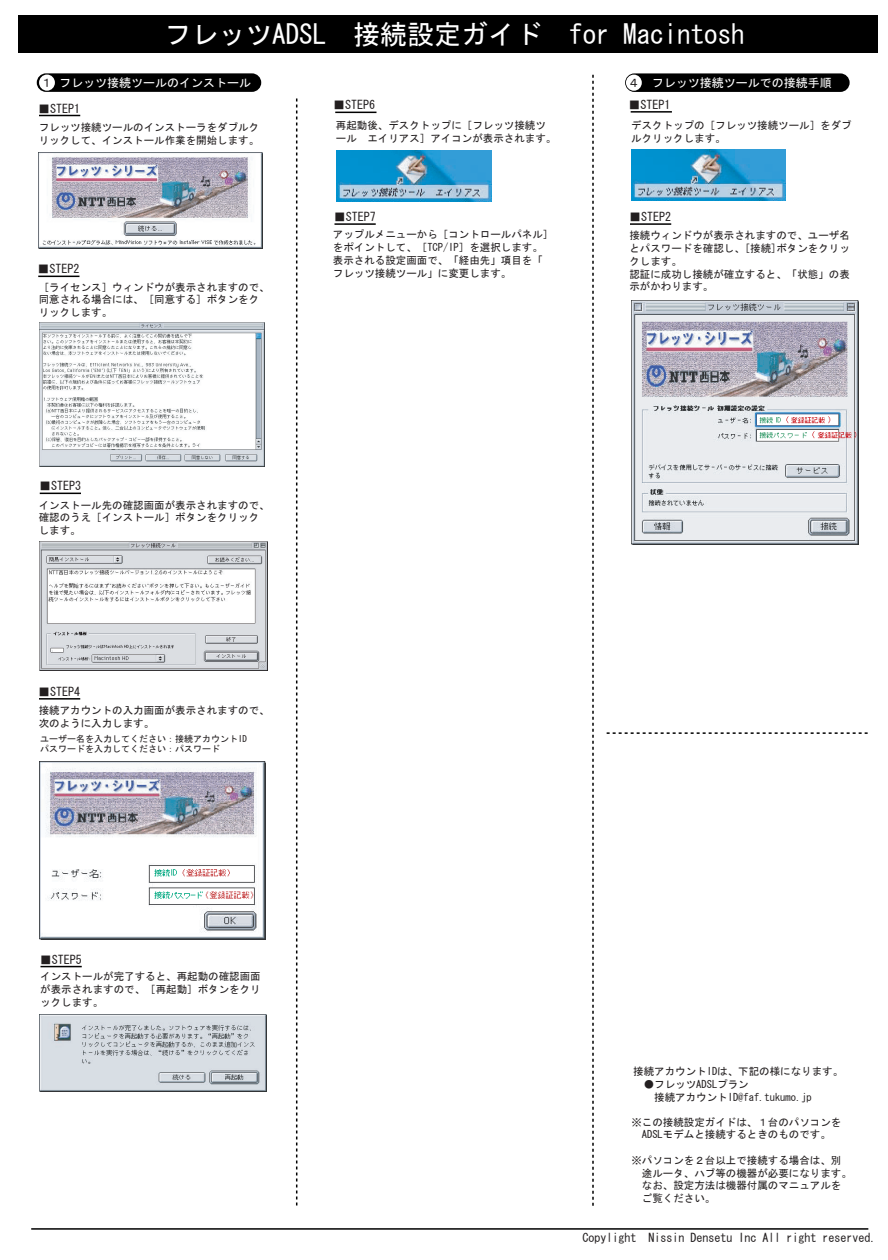
<style>
.page{position:relative;width:888px;height:1260px;background:#fff}
.page>*{position:absolute;margin:0;border:0;box-sizing:border-box;transform-origin:0 0}
.t1{font:27px "MS Gothic";color:#fff}
.t2{font:12px "MS Gothic";color:#231f20}
.t3{font:12px "MS Gothic";color:#fff}
.t4{font:10.5px/12.8px "MS Gothic";color:#231f20}
.t5{font:9px/10.5px "MS Gothic";color:#231f20}
.s1{color:#231f20}
</style>
<div class="page">
<div style="left:37px;top:73px;width:224px;height:19px;background:#000;border-radius:9px"></div>
<div style="left:39px;top:75px;width:16px;height:16px;background:#fff;border-radius:50%"></div>
<hr style="left:39px;top:115px;width:41px;height:1px;background:#000">
<hr style="left:38px;top:276px;width:41px;height:1px;background:#000">
<hr style="left:40px;top:493px;width:41px;height:1px;background:#000">
<hr style="left:39px;top:698px;width:41px;height:2px;background:#000">
<hr style="left:40px;top:966px;width:42px;height:1px;background:#000">
<hr style="left:335px;top:112px;width:41px;height:1px;background:#000">
<hr style="left:334px;top:223px;width:42px;height:2px;background:#000">
<div style="left:625px;top:73px;width:225px;height:19px;background:#000;border-radius:9px"></div>
<div style="left:626px;top:75px;width:16px;height:16px;background:#fff;border-radius:50%"></div>
<hr style="left:631px;top:111px;width:41px;height:2px;background:#000">
<hr style="left:630px;top:223px;width:41px;height:2px;background:#000">
<svg style="left:296px;top:99px;width:1px;height:1107px"></svg>
<svg style="left:592px;top:75px;width:2px;height:1131px"></svg>
<hr style="left:31px;top:1228px;width:837px;height:2px;background:#000">
<div style="left:18px;top:16px;width:860px;height:37px;background:#000"></div>
<svg style="left:607px;top:732px;width:261px;height:2px"></svg>
<img style="left:38px;top:153px;width:224px;height:96px">
<img style="left:39px;top:323px;width:225px;height:144px">
<img style="left:40px;top:542px;width:228px;height:128px">
<img style="left:40px;top:762px;width:226px;height:178px">
<img style="left:40px;top:1014px;width:226px;height:78px">
<img style="left:337px;top:151px;width:154px;height:51px">
<img style="left:632px;top:149px;width:154px;height:51px">
<img style="left:631px;top:300px;width:227px;height:245px">
<h1 class="t1" style="left:164px;top:21px;width:582px">フレッツADSL 接続設定ガイド for Macintosh</h1>
<p class="t3" style="left:40px;top:77px;width:212px"><span class="s1">１</span>フレッツ接続ツールのインストール</p>
<p class="t2" style="left:38px;top:102px;width:43px">■STEP1</p>
<p class="t4" style="left:39px;top:121px;width:222px">フレッツ接続ツールのインストーラをダブルクリックして、インストール作業を開始します。</p>
<p class="t2" style="left:37px;top:263px;width:43px">■STEP2</p>
<p class="t4" style="left:39px;top:280px;width:233px">［ライセンス］ウィンドウが表示されますので、同意される場合には、［同意する］ボタンをクリックします。</p>
<p class="t2" style="left:39px;top:480px;width:43px">■STEP3</p>
<p class="t4" style="left:39px;top:499px;width:233px">インストール先の確認画面が表示されますので、確認のうえ［インストール］ボタンをクリックします。</p>
<p class="t2" style="left:38px;top:686px;width:43px">■STEP4</p>
<p class="t4" style="left:39px;top:704px;width:233px">接続アカウントの入力画面が表示されますので、次のように入力します。</p>
<p class="t5" style="left:40px;top:733px;width:208px">ユーザー名を入力してください：接続アカウントIDパスワードを入力してください：パスワード</p>
<p class="t2" style="left:333px;top:99px;width:43px">■STEP6</p>
<p class="t4" style="left:336px;top:119px;width:222px">再起動後、デスクトップに［フレッツ接続ツール エイリアス］アイコンが表示されます。</p>
<p class="t2" style="left:334px;top:211px;width:43px">■STEP7</p>
<p class="t4" style="left:333px;top:228px;width:222px">アップルメニューから［コントロールパネル］をポイントして、［TCP/IP］を選択します。表示される設定画面で、「経由先」項目を「フレッツ接続ツール」に変更します。</p>
<p class="t3" style="left:628px;top:77px;width:206px"><span class="s1">４</span> フレッツ接続ツールでの接続手順</p>
<p class="t4" style="left:631px;top:119px;width:222px">デスクトップの［フレッツ接続ツール］をダブルクリックします。</p>
<p class="t2" style="left:628px;top:99px;width:43px">■STEP1</p>
<p class="t2" style="left:629px;top:211px;width:43px">■STEP2</p>
<p class="t4" style="left:629px;top:229px;width:222px">接続ウィンドウが表示されますので、ユーザ名とパスワードを確認し、[接続]ボタンをクリックします。<br>認証に成功し接続が確立すると、「状態」の表示がかわります。</p>
<p class="t2" style="left:40px;top:953px;width:43px">■STEP5</p>
<p class="t4" style="left:40px;top:970px;width:222px;text-align:justify">インストールが完了すると、再起動の確認画面が表示されますので、［再起動］ボタンをクリックします。</p>
<p class="t4" style="left:633px;top:1065px;width:211px">接続アカウントIDは、下記の様になります。</p>
<p class="t4" style="left:654px;top:1078px;width:159px;text-indent:-10px">●フレッツADSLプラン<br>接続アカウントID@faf.tukumo.jp</p>
<p class="t4" style="left:631px;top:1116px;width:211px;text-align:center">※この接続設定ガイドは、１台のパソコンを<br>ADSLモデムと接続するときのものです。</p>
<p class="t4" style="left:642px;top:1154px;width:211px;text-indent:-10px">※パソコンを２台以上で接続する場合は、別途ルータ、ハブ等の機器が必要になります。なお、設定方法は機器付属のマニュアルをご覧ください。</p>
<p class="t2" style="left:583px;top:1232px;width:295px">Copylight Nissin Densetu Inc All right reserved.</p>
</div>
